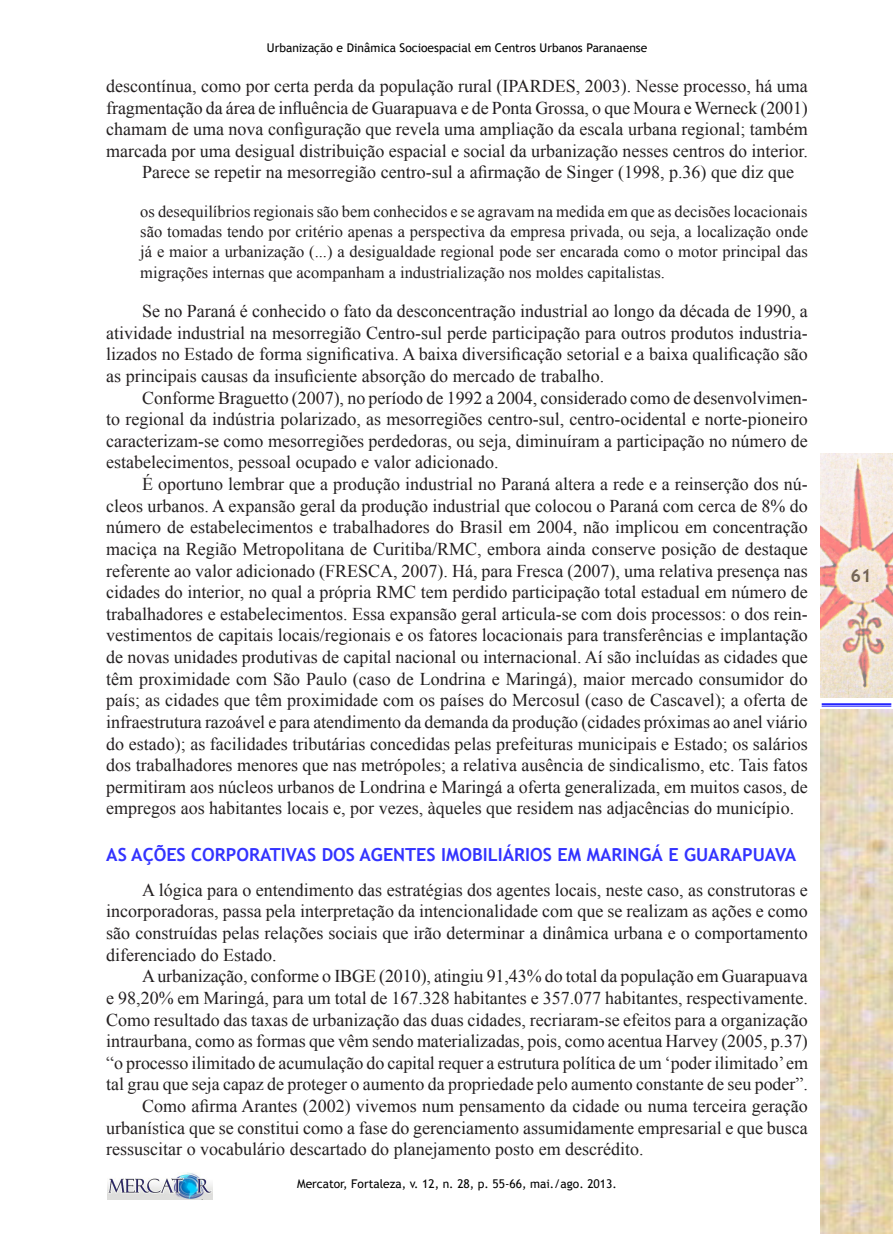
<style>
.page{position:relative;width:893px;height:1234px;background:#fff}
.page>*{position:absolute;margin:0;border:0;box-sizing:border-box;transform-origin:0 0}
.t1{font:18px/21.6px "Times New Roman";color:#231f20;text-align:justify}
.SUBTÍTULO_1{font:700 18px "Trebuchet MS";color:#33f}
.t2{font:700 18px "Trebuchet MS";color:#000}
.CITAÇÃO_DE_TESE{font:16.5px/20.2px "Times New Roman";color:#231f20;text-align:justify}
.t3{font:12px "Trebuchet MS";color:#000}
</style>
<div class="page">
<img style="left:108px;top:1172px;width:105px;height:27px">
<img style="left:821px;top:453px;width:72px;height:244px">
<hr style="left:822px;top:703px;width:69px;height:1px;background:#00f">
<hr style="left:822px;top:705px;width:69px;height:1px;background:#00f">
<img style="left:821px;top:709px;width:72px;height:524px">
<p class="t3" style="left:267px;top:40px;width:382px">Urbanização e Dinâmica Socioespacial em Centros Urbanos Paranaense</p>
<p class="t1" style="left:106px;top:75px;width:703px">descontínua, como por certa perda da população rural (IPARDES, 2003). Nesse processo, há uma fragmentação da área de influência de Guarapuava e de Ponta Grossa, o que Moura e Werneck (2001) chamam de uma nova configuração que revela uma ampliação da escala urbana regional; também marcada por uma desigual distribuição espacial e social da urbanização nesses centros do interior.</p>
<p class="t1" style="left:142px;top:161px;width:653px">Parece se repetir na mesorregião centro-sul a afirmação de Singer (1998, p.36) que diz que</p>
<p class="CITAÇÃO_DE_TESE" style="left:140px;top:201px;width:669px">os desequilíbrios regionais são bem conhecidos e se agravam na medida em que as decisões locacionais são tomadas tendo por critério apenas a perspectiva da empresa privada, ou seja, a localização onde já e maior a urbanização (...) a desigualdade regional pode ser encarada como o motor principal das migrações internas que acompanham a industrialização nos moldes capitalistas.</p>
<p class="t1" style="left:106px;top:300px;width:703px;text-indent:36px">Se no Paraná é conhecido o fato da desconcentração industrial ao longo da década de 1990, a atividade industrial na mesorregião Centro-sul perde participação para outros produtos industria&shy;lizados no Estado de forma significativa. A baixa diversificação setorial e a baixa qualificação são as principais causas da insuficiente absorção do mercado de trabalho.</p>
<p class="t1" style="left:106px;top:386px;width:703px;text-indent:36px">Conforme Braguetto (2007), no período de 1992 a 2004, considerado como de desenvolvimen&shy;to regional da indústria polarizado, as mesorregiões centro-sul, centro-ocidental e norte-pioneiro caracterizam-se como mesorregiões perdedoras, ou seja, diminuíram a participação no número de estabelecimentos, pessoal ocupado e valor adicionado.</p>
<p class="t1" style="left:106px;top:473px;width:703px;text-indent:36px">É oportuno lembrar que a produção industrial no Paraná altera a rede e a reinserção dos nú&shy;cleos urbanos. A expansão geral da produção industrial que colocou o Paraná com cerca de 8% do número de estabelecimentos e trabalhadores do Brasil em 2004, não implicou em concentração maciça na Região Metropolitana de Curitiba/RMC, embora ainda conserve posição de destaque referente ao valor adicionado (FRESCA, 2007). Há, para Fresca (2007), uma relativa presença nas cidades do interior, no qual a própria RMC tem perdido participação total estadual em número de trabalhadores e estabelecimentos. Essa expansão geral articula-se com dois processos: o dos rein&shy;vestimentos de capitais locais/regionais e os fatores locacionais para transferências e implantação de novas unidades produtivas de capital nacional ou internacional. Aí são incluídas as cidades que têm proximidade com São Paulo (caso de Londrina e Maringá), maior mercado consumidor do país; as cidades que têm proximidade com os países do Mercosul (caso de Cascavel); a oferta de infraestrutura razoável e para atendimento da demanda da produção (cidades próximas ao anel viário do estado); as facilidades tributárias concedidas pelas prefeituras municipais e Estado; os salários dos trabalhadores menores que nas metrópoles; a relativa ausência de sindicalismo, etc. Tais fatos permitiram aos núcleos urbanos de Londrina e Maringá a oferta generalizada, em muitos casos, de empregos aos habitantes locais e, por vezes, àqueles que residem nas adjacências do município.</p>
<p class="SUBTÍTULO_1" style="left:106px;top:843px;width:691px">AS AÇÕES CORPORATIVAS DOS AGENTES IMOBILIÁRIOS EM MARINGÁ E GUARAPUAVA</p>
<p class="t1" style="left:106px;top:878px;width:703px;text-indent:36px">A lógica para o entendimento das estratégias dos agentes locais, neste caso, as construtoras e incorporadoras, passa pela interpretação da intencionalidade com que se realizam as ações e como são construídas pelas relações sociais que irão determinar a dinâmica urbana e o comportamento diferenciado do Estado.</p>
<p class="t1" style="left:106px;top:964px;width:703px;text-indent:36px">A urbanização, conforme o IBGE (2010), atingiu 91,43% do total da população em Guarapuava e 98,20% em Maringá, para um total de 167.328 habitantes e 357.077 habitantes, respectivamente.<br>Como resultado das taxas de urbanização das duas cidades, recriaram-se efeitos para a organização intraurbana, como as formas que vêm sendo materializadas, pois, como acentua Harvey (2005, p.37) “o processo ilimitado de acumulação do capital requer a estrutura política de um ‘poder ilimitado’ em tal grau que seja capaz de proteger o aumento da propriedade pelo aumento constante de seu poder”.</p>
<p class="t1" style="left:106px;top:1094px;width:703px;text-indent:36px">Como afirma Arantes (2002) vivemos num pensamento da cidade ou numa terceira geração urbanística que se constitui como a fase do gerenciamento assumidamente empresarial e que busca ressuscitar o vocabulário descartado do planejamento posto em descrédito.</p>
<p class="t3" style="left:297px;top:1175px;width:321px">Mercator, Fortaleza, v. 12, n. 28, p. 55-66, mai./ago. 2013.</p>
<p class="t2" style="left:851px;top:564px;width:23px">61</p>
</div>
